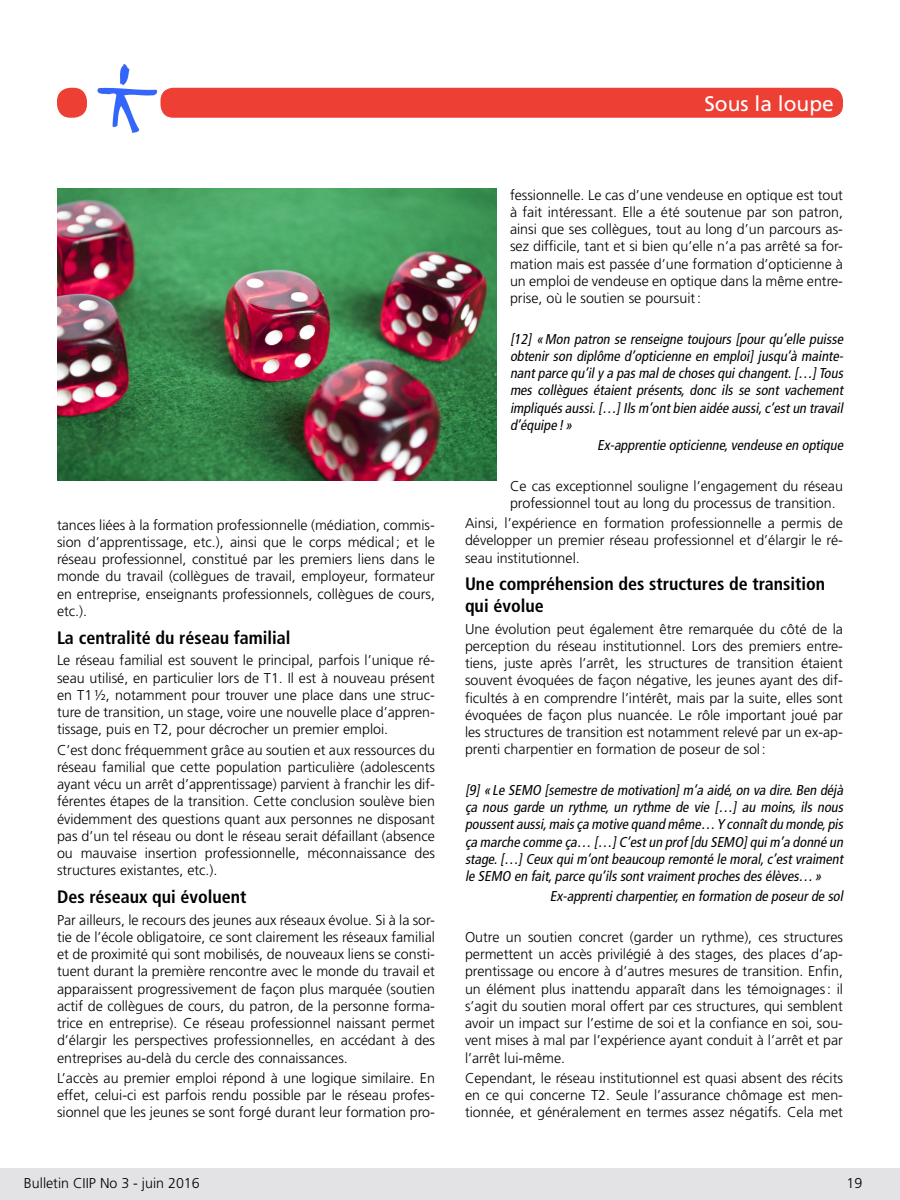
<style>
.page{position:relative;width:900px;height:1200px;background:#fff}
.page>*{position:absolute;margin:0;border:0;box-sizing:border-box;transform-origin:0 0}
.t1{font:21px "Frutiger LT Std";color:#fff}
.Titre_paragraphe1{font:700 condensed 18px/21.6px "Frutiger LT Std";color:#000}
.Bas_de_page_grisé{font:300 14.25px/17.2px "Frutiger LT Std";color:#000;text-align:justify}
.t2{font:italic condensed 14.25px/17.2px "Frutiger LT Std";color:#000;text-align:justify}
</style>
<div class="page">
<img style="left:97px;top:64px;width:61px;height:69px">
<div style="left:160px;top:87px;width:684px;height:31px;background:#ee3f34;border-radius:14px"></div>
<div style="left:159px;top:86px;width:685px;height:33px;border:2px solid #fff;border-radius:14px"></div>
<div style="left:57px;top:88px;width:30px;height:30px;background:#ee3f34;border-radius:14px"></div>
<img style="left:57px;top:189px;width:439px;height:292px">
<div style="left:0;top:1168px;width:900px;height:32px;background:#e3e3e6"></div>
<p class="Bas_de_page_grisé" style="left:57px;top:516px;width:380px">tances liées à la formation professionnelle (médiation, commis&shy;sion d’apprentissage, etc.), ainsi que le corps médical; et le réseau professionnel, constitué par les premiers liens dans le monde du travail (collègues de travail, employeur, formateur en entreprise, enseignants professionnels, collègues de cours, etc.).</p>
<p class="Titre_paragraphe1" style="left:57px;top:627px;width:235px">La centralité du réseau familial</p>
<p class="Bas_de_page_grisé" style="left:57px;top:652px;width:380px">Le réseau familial est souvent le principal, parfois l’unique ré&shy;seau utilisé, en particulier lors de T1. Il est à nouveau présent en T1½, notamment pour trouver une place dans une struc&shy;ture de transition, un stage, voire une nouvelle place d’appren&shy;tissage, puis en T2, pour décrocher un premier emploi.</p>
<p class="Bas_de_page_grisé" style="left:57px;top:741px;width:380px">C’est donc fréquemment grâce au soutien et aux ressources du réseau familial que cette population particulière (adolescents ayant vécu un arrêt d’apprentissage) parvient à franchir les dif&shy;férentes étapes de la transition. Cette conclusion soulève bien évidemment des questions quant aux personnes ne disposant pas d’un tel réseau ou dont le réseau serait défaillant (absence ou mauvaise insertion professionnelle, méconnaissance des structures existantes, etc.).</p>
<p class="Titre_paragraphe1" style="left:57px;top:886px;width:191px">Des réseaux qui évoluent</p>
<p class="Bas_de_page_grisé" style="left:57px;top:911px;width:380px">Par ailleurs, le recours des jeunes aux réseaux évolue. Si à la sor&shy;tie de l’école obligatoire, ce sont clairement les réseaux familial et de proximité qui sont mobilisés, de nouveaux liens se consti&shy;tuent durant la première rencontre avec le monde du travail et apparaissent progressivement de façon plus marquée (soutien actif de collègues de cours, du patron, de la personne forma&shy;trice en entreprise). Ce réseau professionnel naissant permet d’élargir les perspectives professionnelles, en accédant à des entreprises au-delà du cercle des connaissances.</p>
<p class="Bas_de_page_grisé" style="left:57px;top:1070px;width:380px">L’accès au premier emploi répond à une logique similaire. En effet, celui-ci est parfois rendu possible par le réseau profes&shy;sionnel que les jeunes se sont forgé durant leur formation pro-</p>
<h1 class="t1" style="left:704px;top:91px;width:131px">Sous la loupe</h1>
<p class="Bas_de_page_grisé" style="left:510px;top:186px;width:335px">fessionnelle. Le cas d’une vendeuse en optique est tout à fait intéressant. Elle a été soutenue par son patron, ainsi que ses collègues, tout au long d’un parcours as&shy;sez difficile, tant et si bien qu’elle n’a pas arrêté sa for&shy;mation mais est passée d’une formation d’opticienne à un emploi de vendeuse en optique dans la même entre&shy;prise, où le soutien se poursuit:</p>
<p class="t2" style="left:510px;top:330px;width:337px">[12] «Mon patron se renseigne toujours [pour qu’elle puisse obtenir son diplôme d’opticienne en emploi] jusqu’à mainte&shy;nantparce qu’ily a pasmalde chosesquichangent.[…]Tous mes collègues étaient présents, donc ils se sont vachement impliquésaussi.[…]Ilsm’ontbien aidée aussi,c’estun travail d’équipe !»</p>
<p class="t2" style="left:597px;top:437px;width:250px">Ex-apprentie opticienne,vendeuse en optique</p>
<p class="Bas_de_page_grisé" style="left:510px;top:477px;width:334px">Ce cas exceptionnel souligne l’engagement du réseau professionnel tout au long du processus de transition.</p>
<p class="Bas_de_page_grisé" style="left:465px;top:515px;width:380px">Ainsi, l’expérience en formation professionnelle a permis de développer un premier réseau professionnel et d’élargir le ré&shy;seau institutionnel.</p>
<p class="Titre_paragraphe1" style="left:465px;top:573px;width:362px">Une compréhension des structures de transition qui évolue</p>
<p class="Bas_de_page_grisé" style="left:465px;top:620px;width:379px">Une évolution peut également être remarquée du côté de la perception du réseau institutionnel. Lors des premiers entre&shy;tiens, juste après l’arrêt, les structures de transition étaient souvent évoquées de façon négative, les jeunes ayant des dif&shy;ficultés à en comprendre l’intérêt, mais par la suite, elles sont évoquées de façon plus nuancée. Le rôle important joué par les structures de transition est notamment relevé par un ex-ap&shy;prenti charpentier en formation de poseur de sol:</p>
<p class="t2" style="left:465px;top:781px;width:383px">[9]«Le SEMO [semestre de motivation]m’a aidé,on va dire.Ben déjà ça nous garde un rythme, un rythme de vie […] au moins, ils nous poussentaussi,maisça motive quand même… Y connaîtdu monde,pis ça marche comme ça… […]C’estun prof[du SEMO]quim’a donné un stage.[…]Ceux quim’ontbeaucoup remonté le moral,c’estvraiment le SEMO en fait,parce qu’ilssontvraimentprochesdesélèves…»</p>
<p class="t2" style="left:550px;top:888px;width:298px">Ex-apprenticharpentier,en formation de poseurde sol</p>
<p class="Bas_de_page_grisé" style="left:465px;top:929px;width:380px">Outre un soutien concret (garder un rythme), ces structures permettent un accès privilégié à des stages, des places d’ap&shy;prentissage ou encore à d’autres mesures de transition. Enfin, un élément plus inattendu apparaît dans les témoignages: il s’agit du soutien moral offert par ces structures, qui semblent avoir un impact sur l’estime de soi et la confiance en soi, sou&shy;vent mises à mal par l’expérience ayant conduit à l’arrêt et par l’arrêt lui-même.</p>
<p class="Bas_de_page_grisé" style="left:465px;top:1070px;width:380px">Cependant, le réseau institutionnel est quasi absent des récits en ce qui concerne T2. Seule l’assurance chômage est men&shy;tionnée, et généralement en termes assez négatifs. Cela met</p>
<p class="Bas_de_page_grisé" style="left:24px;top:1175px;width:177px">Bulletin CIIP No 3 - juin 2016</p>
<p class="Bas_de_page_grisé" style="left:847px;top:1175px;width:17px">19</p>
</div>
